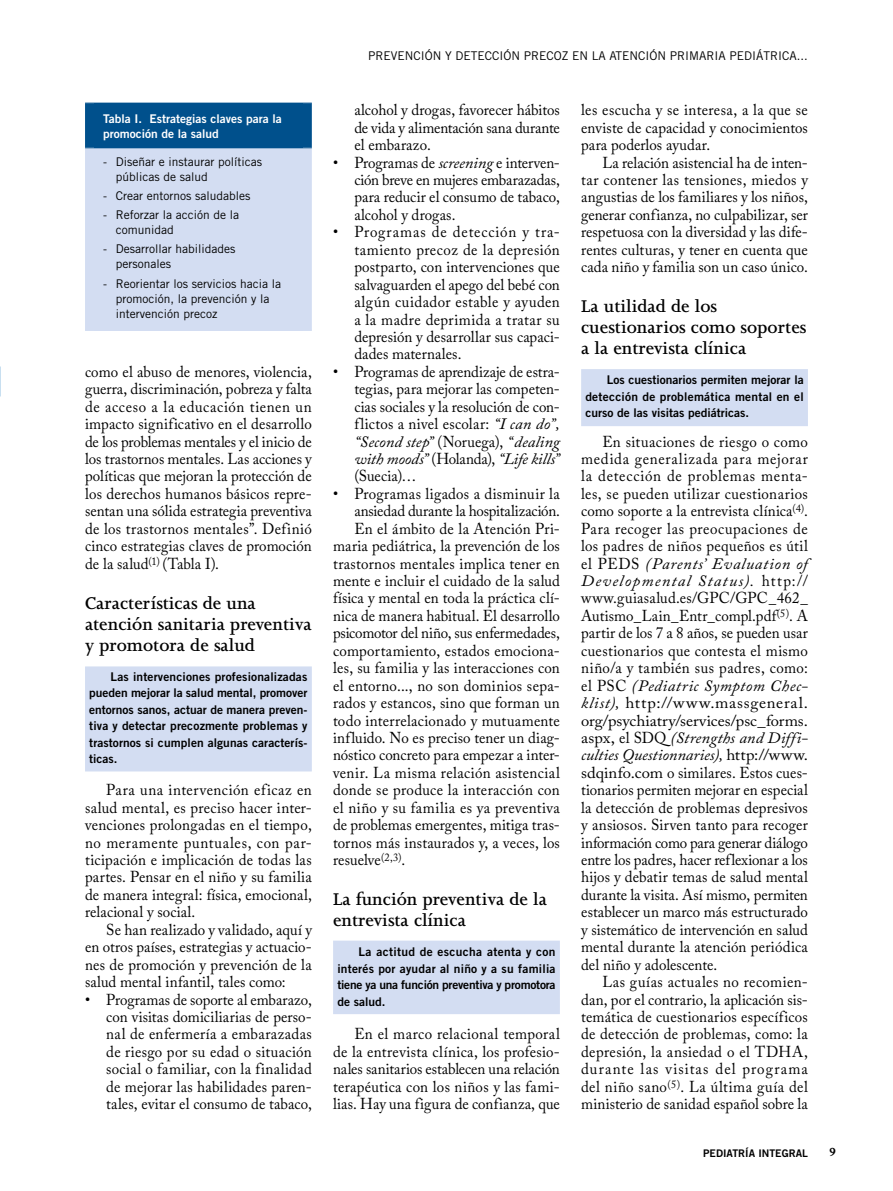
<style>
.page{position:relative;width:893px;height:1191px;background:#fff}
.page>*{position:absolute;margin:0;border:0;box-sizing:border-box;transform-origin:0 0}
.t1{font:600 19.5px/21px "Joanna MT Std";color:#000}
.t2{font:15.75px/17.4px "Adobe Caslon Pro";letter-spacing:.01em;color:#000;text-align:justify;scale:.95 1}
.t3{font:15.75px "Adobe Caslon Pro";letter-spacing:-.015em;color:#000;scale:.95 1}
.t4{font:15.75px "Adobe Caslon Pro";letter-spacing:.03em;color:#000;scale:.95 1}
.t5{font:700 13.5px "Joanna MT Std";color:#000}
.t6{font:12px/16.5px "Trade Gothic Bold Two";color:#000;text-align:justify}
.t7{font:12px/15px "Trade Gothic";color:#000}
.t8{font:12px/15px "Trade Gothic Bold Two";color:#fff}
.t9{font:10.5px "Trade Gothic Bold Two";color:#000}
.s1{font-style:italic}
</style>
<div class="page">
<div style="left:85px;top:666px;width:227px;height:105px;background:#d3ddf2"></div>
<div style="left:333px;top:940px;width:227px;height:74px;background:#d3ddf2"></div>
<div style="left:581px;top:369px;width:227px;height:57px;background:#d3ddf2"></div>
<div style="left:94px;top:103px;width:209px;height:45px;background:#00508c"></div>
<div style="left:94px;top:148px;width:209px;height:182px;background:#d3ddf2"></div>
<div style="left:85px;top:148px;width:18px;height:182px;background:#d3ddf2"></div>
<div style="left:294px;top:148px;width:18px;height:182px;background:#d3ddf2"></div>
<hr style="left:85px;top:330px;width:227px;height:1px;background:#d3ddf2">
<div style="left:85px;top:103px;width:18px;height:44px;background:#00508c"></div>
<div style="left:294px;top:103px;width:18px;height:44px;background:#00508c"></div>
<hr style="left:85px;top:147px;width:227px;height:1px;background:#00508c">
<p class="t8" style="left:103px;top:111px;width:180px">Tabla I. Estrategias claves para la promoción de la salud</p>
<p class="t7" style="left:116px;top:154px;width:148px;text-indent:-13px">- Diseñar e instaurar políticas públicas de salud</p>
<p class="t7" style="left:103px;top:188px;width:149px">- Crear entornos saludables</p>
<p class="t7" style="left:116px;top:207px;width:125px;text-indent:-13px">- Reforzar la acción de la comunidad</p>
<p class="t7" style="left:116px;top:241px;width:121px;text-indent:-13px">- Desarrollar habilidades personales</p>
<p class="t7" style="left:116px;top:276px;width:167px;text-indent:-13px">- Reorientar los servicios hacia la promoción, la prevención y la intervención precoz</p>
<p class="t2" style="left:85px;top:363px;width:240px">como el abuso de menores, violencia, guerra, discriminación, pobreza y falta de acceso a la educación tienen un impacto significativo en el desarrollo de los problemas mentales y el inicio de los trastornos mentales. Las acciones y políticas que mejoran la protección de los derechos humanos básicos repre&shy;sentan una sólida estrategia preventiva de los trastornos mentales”. Definió cinco estrategias claves de promoción de la salud<sup>(1)</sup> (Tabla I).</p>
<p class="t1" style="left:85px;top:592px;width:228px">Características de una atención sanitaria preventiva y promotora de salud</p>
<p class="t6" style="left:89px;top:668px;width:220px;text-indent:21px">Las intervenciones profesionalizadas pueden mejorar la salud mental, promover entornos sanos, actuar de manera preven&shy;tiva y detectar precozmente problemas y trastornos si cumplen algunas caracterís&shy;ticas.</p>
<p class="t2" style="left:85px;top:781px;width:240px;text-indent:21px">Para una intervención eficaz en salud mental, es preciso hacer inter&shy;venciones prolongadas en el tiempo, no meramente puntuales, con par&shy;ticipación e implicación de todas las partes. Pensar en el niño y su familia de manera integral: física, emocional, relacional y social.</p>
<p class="t2" style="left:85px;top:920px;width:240px;text-indent:21px">Se han realizado y validado, aquí y en otros países, estrategias y actuacio&shy;nes de promoción y prevención de la salud mental infantil, tales como:</p>
<p class="t2" style="left:106px;top:990px;width:218px;text-indent:-21px">• Programas de soporte al embarazo, con visitas domiciliarias de perso&shy;nal de enfermería a embarazadas de riesgo por su edad o situación social o familiar, con la finalidad de mejorar las habilidades paren&shy;tales, evitar el consumo de tabaco,</p>
<p class="t7" style="left:368px;top:48px;width:441px">Prevención y detección precoz en la Atención Primaria pediátrica...</p>
<p class="t2" style="left:354px;top:101px;width:218px">alcohol y drogas, favorecer hábitos de vida y alimentación sana durante el embarazo.</p>
<p class="t2" style="left:354px;top:153px;width:218px;text-indent:-21px">• Programas de <span class="s1">screening</span> e interven&shy;ción breve en mujeres embarazadas, para reducir el consumo de tabaco, alcohol y drogas.</p>
<p class="t2" style="left:354px;top:223px;width:218px;text-indent:-21px">• Programas de detección y tra&shy;tamiento precoz de la depresión postparto, con intervenciones que salvaguarden el apego del bebé con algún cuidador estable y ayuden a la madre deprimida a tratar su depresión y desarrollar sus capaci&shy;dades maternales.</p>
<p class="t2" style="left:354px;top:363px;width:218px;text-indent:-21px">• Programas de aprendizaje de estra&shy;tegias, para mejorar las competen&shy;cias sociales y la resolución de con&shy;flictos a nivel escolar: <span class="s1">“I can do”, “Second step”</span> (Noruega), <span class="s1">“dealing with moods”</span> (Holanda), <span class="s1">“Life kills” </span>(Suecia)…</p>
<p class="t2" style="left:333px;top:485px;width:240px">• Programas ligados a disminuir la</p>
<p class="t3" style="left:354px;top:501px;width:218px">ansiedad durante la hospitalización.</p>
<p class="t2" style="left:354px;top:519px;width:218px">En el ámbito de la Atención Pri-</p>
<p class="t2" style="left:333px;top:537px;width:240px">maria pediátrica, la prevención de los</p>
<p class="t2" style="left:333px;top:554px;width:240px">trastornos mentales implica tener en</p>
<p class="t2" style="left:333px;top:572px;width:240px">mente e incluir el cuidado de la salud</p>
<p class="t2" style="left:333px;top:589px;width:240px">física y mental en toda la práctica clí-</p>
<p class="t2" style="left:333px;top:607px;width:240px">nica de manera habitual. El desarrollo</p>
<p class="t3" style="left:333px;top:623px;width:240px">psicomotor del niño, sus enfermedades,</p>
<p class="t2" style="left:333px;top:641px;width:240px">comportamiento, estados emociona-</p>
<p class="t2" style="left:333px;top:659px;width:240px">les, su familia y las interacciones con</p>
<p class="t2" style="left:333px;top:676px;width:240px">el entorno..., no son dominios sepa-</p>
<p class="t2" style="left:333px;top:694px;width:240px">rados y estancos, sino que forman un</p>
<p class="t2" style="left:333px;top:711px;width:240px">todo interrelacionado y mutuamente</p>
<p class="t2" style="left:333px;top:729px;width:240px">influido. No es preciso tener un diag-</p>
<p class="t2" style="left:333px;top:746px;width:240px">nóstico concreto para empezar a inter-</p>
<p class="t2" style="left:333px;top:763px;width:240px">venir. La misma relación asistencial</p>
<p class="t2" style="left:333px;top:781px;width:240px">donde se produce la interacción con</p>
<p class="t4" style="left:333px;top:798px;width:240px">el niño y su familia es ya preventiva</p>
<p class="t2" style="left:333px;top:816px;width:240px">de problemas emergentes, mitiga tras-</p>
<p class="t2" style="left:333px;top:833px;width:240px">tornos más instaurados y, a veces, los</p>
<p class="t2" style="left:333px;top:851px;width:78px">resuelve<sup>(2,3)</sup>.</p>
<p class="t1" style="left:333px;top:889px;width:215px">La función preventiva de la entrevista clínica</p>
<p class="t6" style="left:337px;top:943px;width:220px;text-indent:21px">La actitud de escucha atenta y con interés por ayudar al niño y a su familia tiene ya una función preventiva y promotora de salud.</p>
<p class="t2" style="left:333px;top:1025px;width:240px;text-indent:21px">En el marco relacional temporal de la entrevista clínica, los profesio&shy;nales sanitarios establecen una relación terapéutica con los niños y las fami&shy;lias. Hay una figura de confianza, que</p>
<p class="t2" style="left:581px;top:101px;width:240px">les escucha y se interesa, a la que se enviste de capacidad y conocimientos para poderlos ayudar.</p>
<p class="t2" style="left:581px;top:153px;width:240px;text-indent:21px">La relación asistencial ha de inten&shy;tar contener las tensiones, miedos y angustias de los familiares y los niños, generar confianza, no culpabilizar, ser respetuosa con la diversidad y las dife&shy;rentes culturas, y tener en cuenta que cada niño y familia son un caso único.</p>
<p class="t1" style="left:581px;top:296px;width:227px">La utilidad de los cuestionarios como soportes a la entrevista clínica</p>
<p class="t6" style="left:585px;top:371px;width:220px;text-indent:21px">Los cuestionarios permiten mejorar la detección de problemática mental en el curso de las visitas pediátricas.</p>
<p class="t2" style="left:581px;top:432px;width:240px;text-indent:21px">En situaciones de riesgo o como medida generalizada para mejorar la detección de problemas menta&shy;les, se pueden utilizar cuestionarios como soporte a la entrevista clínica<sup>(4)</sup>.<br>Para recoger las preocupaciones de los padres de niños pequeños es útil el PEDS <span class="s1">(Parents’ Evaluation of Developmental Status).</span> http:// www.guiasalud.es/GPC/GPC_462_ Autismo_Lain_Entr_compl.pdf<sup>(5)</sup>. A partir de los 7 a 8 años, se pueden usar cuestionarios que contesta el mismo niño/a y también sus padres, como: el PSC <span class="s1">(Pediatric Symptom Chec&shy;klist),</span> http://www.massgeneral. org/psychiatry/services/psc_forms. aspx, el SDQ <span class="s1">(Strengths and Diffi&shy;culties Questionnaries),</span> http://www. sdqinfo.com o similares. Estos cues&shy;tionarios permiten mejorar en especial la detección de problemas depresivos y ansiosos. Sirven tanto para recoger información como para generar diálogo entre los padres, hacer reflexionar a los hijos y debatir temas de salud mental durante la visita. Así mismo, permiten establecer un marco más estructurado y sistemático de intervención en salud mental durante la atención periódica del niño y adolescente.</p>
<p class="t2" style="left:581px;top:973px;width:240px;text-indent:21px">Las guías actuales no recomien&shy;dan, por el contrario, la aplicación sis&shy;temática de cuestionarios específicos de detección de problemas, como: la depresión, la ansiedad o el TDHA, durante las visitas del programa del niño sano<sup>(5)</sup>. La última guía del ministerio de sanidad español sobre la</p>
<p class="t9" style="left:703px;top:1146px;width:106px">PEDIATRÍA INTEGRAL</p>
<p class="t5" style="left:829px;top:1144px;width:9px">9</p>
</div>
